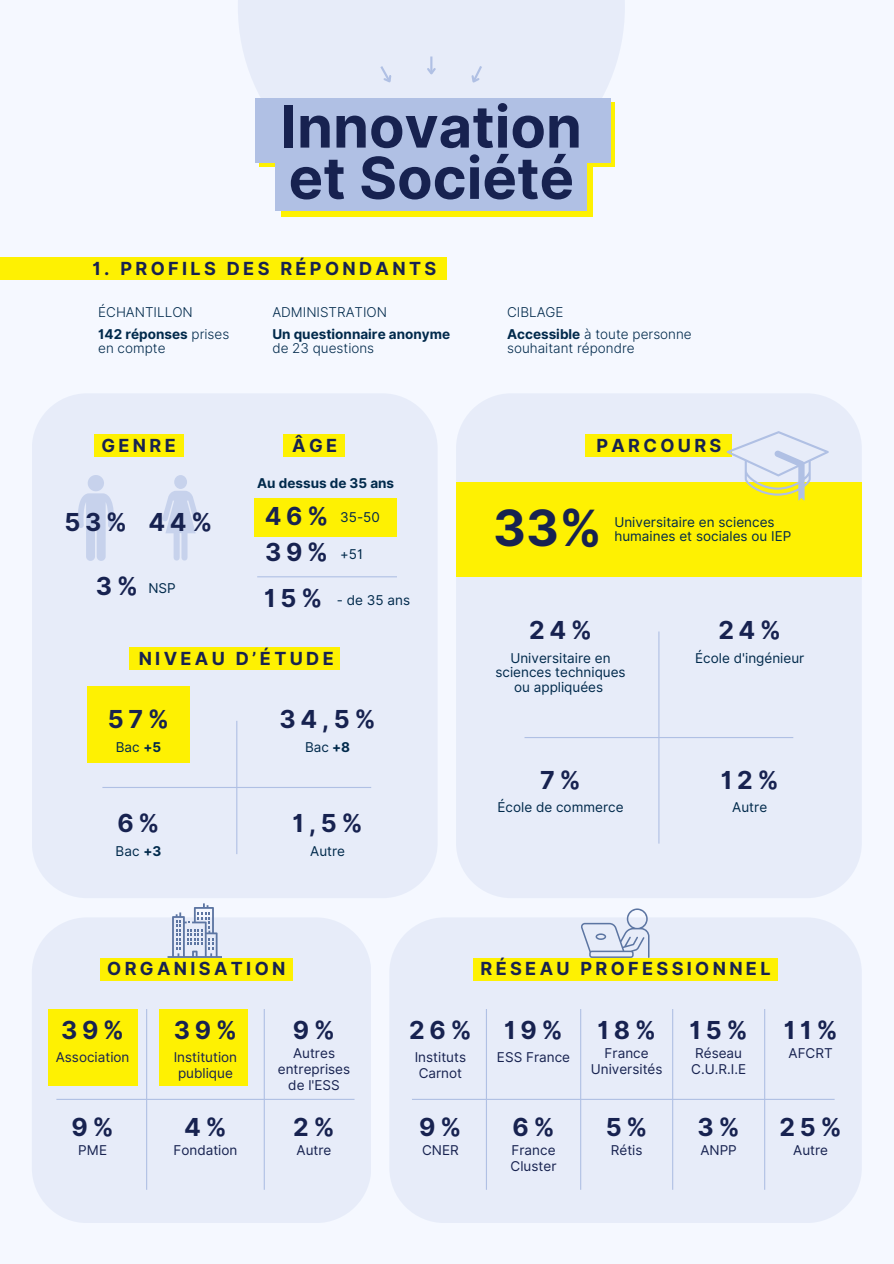
<style>
.page{position:relative;width:894px;height:1264px;background:#fff}
.page>*{position:absolute;margin:0;border:0;box-sizing:border-box;transform-origin:0 0}
.t1{font:700 57.9px/51.3px "Inter";color:#172250}
.t2{font:700 49.95px "Inter";color:#172250}
.t3{font:700 24.75px "Inter";letter-spacing:.185em;color:#172250}
.t4{font:700 18px "Inter";letter-spacing:.185em;color:#172250}
.t5{font:13.5px/14.7px "Inter";color:#00294b;text-align:center}
.t6{font:13.5px/15.8px "Inter";color:#172250;text-align:center}
.t7{font:300 13.5px/14.7px "Inter";color:#00294b}
.t8{font:700 13.5px/14.7px "Inter";color:#00294b}
.s1{font-weight:700}
.s2{font-weight:300}
</style>
<div class="page">
<div style="left:0;top:0;width:893px;height:1263px;background:#f5f8ff"></div>
<div style="left:238px;top:0;width:386px;height:200px;background:linear-gradient(to bottom,#e3e9f7,#f8fbff)"></div>
<svg style="left:425px;top:56px;width:12px;height:21px"></svg>
<svg style="left:466px;top:63px;width:18px;height:25px"></svg>
<svg style="left:378px;top:64px;width:18px;height:24px"></svg>
<div style="left:282px;top:153px;width:311px;height:64px;background:#fef102"></div>
<svg style="left:260px;top:103px;width:355px;height:64px"></svg>
<div style="left:255px;top:99px;width:355px;height:64px;background:#b0c0e4"></div>
<div style="left:275px;top:146px;width:312px;height:64px;background:#b0c0e4"></div>
<div style="left:32px;top:394px;width:405px;height:504px;background:#e7ecf9"></div>
<div style="left:32px;top:918px;width:339px;height:304px;background:#e7ecf9"></div>
<hr style="left:146px;top:1009px;width:1px;height:180px;background:#b0c0e4">
<hr style="left:264px;top:1009px;width:1px;height:180px;background:#b0c0e4">
<div style="left:100px;top:957px;width:193px;height:23px;background:#fef102"></div>
<hr style="left:56px;top:1098px;width:298px;height:1px;background:#b0c0e4">
<div style="left:49px;top:1009px;width:88px;height:76px;background:#fef102"></div>
<div style="left:159px;top:1009px;width:89px;height:76px;background:#fef102"></div>
<div style="left:390px;top:918px;width:471px;height:304px;background:#e7ecf9"></div>
<div style="left:473px;top:957px;width:304px;height:23px;background:#fef102"></div>
<hr style="left:485px;top:1009px;width:2px;height:180px;background:#b0c0e4">
<hr style="left:580px;top:1009px;width:1px;height:180px;background:#b0c0e4">
<hr style="left:672px;top:1009px;width:1px;height:180px;background:#b0c0e4">
<hr style="left:763px;top:1009px;width:2px;height:180px;background:#b0c0e4">
<hr style="left:412px;top:1098px;width:422px;height:1px;background:#b0c0e4">
<div style="left:456px;top:394px;width:405px;height:504px;background:#e7ecf9"></div>
<div style="left:94px;top:434px;width:89px;height:23px;background:#fef102"></div>
<div style="left:0;top:257px;width:446px;height:23px;background:#fef102"></div>
<div style="left:585px;top:434px;width:146px;height:23px;background:#fef102"></div>
<div style="left:283px;top:434px;width:62px;height:23px;background:#fef102"></div>
<div style="left:130px;top:647px;width:209px;height:23px;background:#fef102"></div>
<hr style="left:524px;top:737px;width:269px;height:1px;background:#b0c0e4">
<hr style="left:658px;top:631px;width:1px;height:212px;background:#b0c0e4">
<hr style="left:102px;top:787px;width:269px;height:1px;background:#b0c0e4">
<hr style="left:257px;top:576px;width:140px;height:1px;background:#b0c0e4">
<hr style="left:236px;top:720px;width:1px;height:134px;background:#b0c0e4">
<div style="left:456px;top:482px;width:405px;height:94px;background:#fef102"></div>
<svg style="left:726px;top:431px;width:102px;height:70px"></svg>
<svg style="left:167px;top:903px;width:54px;height:54px"></svg>
<svg style="left:580px;top:908px;width:69px;height:49px"></svg>
<div style="left:87px;top:686px;width:102px;height:76px;background:#fef102"></div>
<div style="left:254px;top:498px;width:143px;height:38px;background:#fef102"></div>
<svg style="left:78px;top:475px;width:36px;height:85px"></svg>
<div style="left:174px;top:475px;width:13px;height:14px;background:#c7d2ec;border-radius:50%"></div>
<svg style="left:162px;top:491px;width:37px;height:70px"></svg>
<h1 class="t1" style="left:281px;top:101px;width:302px">Innovation et Société</h1>
<h4 class="t4" style="left:92px;top:258px;width:345px">1. PROFILS DES RÉPONDANTS</h4>
<p class="t7" style="left:98px;top:305px;width:96px">ÉCHANTILLON</p>
<h2 class="t7" style="left:272px;top:305px;width:116px">ADMINISTRATION</h2>
<h2 class="t7" style="left:98px;top:326px;width:133px"><span class="s1">142 réponses</span> prises en compte</h2>
<h2 class="t8" style="left:272px;top:326px;width:179px">Un questionnaire anonyme <span class="s2">de 23 questions</span></h2>
<h2 class="t7" style="left:507px;top:305px;width:58px">CIBLAGE</h2>
<h2 class="t7" style="left:507px;top:326px;width:186px"><span class="s1">Accessible</span> à toute personne souhaitant répondre</h2>
<h3 class="t4" style="left:101px;top:435px;width:76px">GENRE</h3>
<h4 class="t4" style="left:292px;top:435px;width:46px">ÂGE</h4>
<p class="t4" style="left:596px;top:435px;width:126px">PARCOURS</p>
<p class="t8" style="left:257px;top:475px;width:138px">Au dessus de 35 ans</p>
<h2 class="t5" style="left:340px;top:510px;width:41px">35-50</h2>
<h2 class="t5" style="left:340px;top:546px;width:24px">+51</h2>
<h2 class="t5" style="left:337px;top:592px;width:75px">- de 35 ans</h2>
<p class="t3" style="left:64px;top:507px;width:64px">53%</p>
<h2 class="t3" style="left:148px;top:507px;width:66px">44%</h2>
<h2 class="t3" style="left:265px;top:501px;width:65px">46%</h2>
<p class="t3" style="left:265px;top:537px;width:65px">39%</p>
<h2 class="t3" style="left:264px;top:583px;width:60px">15%</h2>
<h4 class="t3" style="left:96px;top:571px;width:44px">3%</h4>
<p class="t5" style="left:148px;top:580px;width:29px">NSP</p>
<p class="t4" style="left:139px;top:647px;width:196px">NIVEAU D’ÉTUDE</p>
<h3 class="t3" style="left:108px;top:704px;width:63px">57%</h3>
<h3 class="t5" style="left:116px;top:739px;width:47px">Bac <span class="s1">+5</span></h3>
<h2 class="t3" style="left:279px;top:704px;width:98px">34,5%</h2>
<h2 class="t5" style="left:305px;top:739px;width:47px">Bac <span class="s1">+8</span></h2>
<p class="t3" style="left:117px;top:808px;width:44px">6%</p>
<p class="t3" style="left:292px;top:808px;width:72px">1,5%</p>
<h2 class="t5" style="left:115px;top:843px;width:47px">Bac <span class="s1">+3</span></h2>
<p class="t5" style="left:310px;top:843px;width:36px">Autre</p>
<p class="t2" style="left:493px;top:498px;width:110px">33%</p>
<h4 class="t5" style="left:614px;top:514px;width:162px">Universitaire en sciences</h4>
<h4 class="t5" style="left:614px;top:529px;width:178px">humaines et sociales ou IEP</h4>
<p class="t3" style="left:529px;top:615px;width:64px">24%</p>
<h3 class="t5" style="left:495px;top:650px;width:132px">Universitaire en sciences techniques ou appliquées</h3>
<h2 class="t3" style="left:718px;top:615px;width:64px">24%</h2>
<h2 class="t5" style="left:695px;top:650px;width:111px">École d'ingénieur</h2>
<p class="t3" style="left:540px;top:765px;width:42px">7%</p>
<p class="t3" style="left:720px;top:765px;width:59px">12%</p>
<h3 class="t5" style="left:497px;top:800px;width:128px">École de commerce</h3>
<h4 class="t5" style="left:732px;top:800px;width:36px">Autre</h4>
<p class="t4" style="left:107px;top:958px;width:179px">ORGANISATION</p>
<h3 class="t4" style="left:480px;top:958px;width:291px">RÉSEAU PROFESSIONNEL</h3>
<p class="t3" style="left:61px;top:1015px;width:65px">39%</p>
<h2 class="t3" style="left:174px;top:1015px;width:65px">39%</h2>
<p class="t3" style="left:293px;top:1015px;width:44px">9%</p>
<h2 class="t3" style="left:409px;top:1015px;width:64px">26%</h2>
<p class="t3" style="left:504px;top:1015px;width:60px">19%</p>
<p class="t3" style="left:597px;top:1015px;width:60px">18%</p>
<p class="t3" style="left:689px;top:1015px;width:60px">15%</p>
<p class="t3" style="left:783px;top:1015px;width:55px">11%</p>
<p class="t6" style="left:56px;top:1049px;width:75px">Association</p>
<h2 class="t6" style="left:174px;top:1049px;width:65px">Institution publique</h2>
<h5 class="t6" style="left:278px;top:1045px;width:74px">Autres entreprises de l'ESS</h5>
<h2 class="t6" style="left:414px;top:1049px;width:53px;text-align:left">Instituts<br>Carnot</h2>
<h2 class="t6" style="left:497px;top:1049px;width:75px">ESS France</h2>
<h3 class="t6" style="left:590px;top:1045px;width:73px">France<br>Universités</h3>
<h2 class="t6" style="left:691px;top:1045px;width:56px;text-align:left">Réseau<br>C.U.R.I.E</h2>
<h2 class="t6" style="left:788px;top:1045px;width:46px">AFCRT</h2>
<h2 class="t3" style="left:71px;top:1111px;width:44px">9%</h2>
<p class="t3" style="left:184px;top:1111px;width:44px">4%</p>
<h2 class="t3" style="left:293px;top:1111px;width:43px">2%</h2>
<p class="t3" style="left:419px;top:1111px;width:44px">9%</p>
<p class="t3" style="left:512px;top:1111px;width:44px">6%</p>
<h1 class="t3" style="left:605px;top:1111px;width:43px">5%</h1>
<h2 class="t3" style="left:697px;top:1111px;width:44px">3%</h2>
<p class="t3" style="left:779px;top:1111px;width:64px">25%</p>
<h2 class="t6" style="left:78px;top:1142px;width:30px">PME</h2>
<h2 class="t6" style="left:173px;top:1142px;width:65px">Fondation</h2>
<h4 class="t6" style="left:296px;top:1142px;width:36px">Autre</h4>
<p class="t6" style="left:422px;top:1142px;width:38px">CNER</p>
<h2 class="t6" style="left:510px;top:1142px;width:47px;text-align:left">France<br>Cluster</h2>
<p class="t6" style="left:610px;top:1142px;width:33px">Rétis</p>
<h2 class="t6" style="left:700px;top:1142px;width:38px">ANPP</h2>
<p class="t6" style="left:793px;top:1142px;width:36px">Autre</p>
</div>
